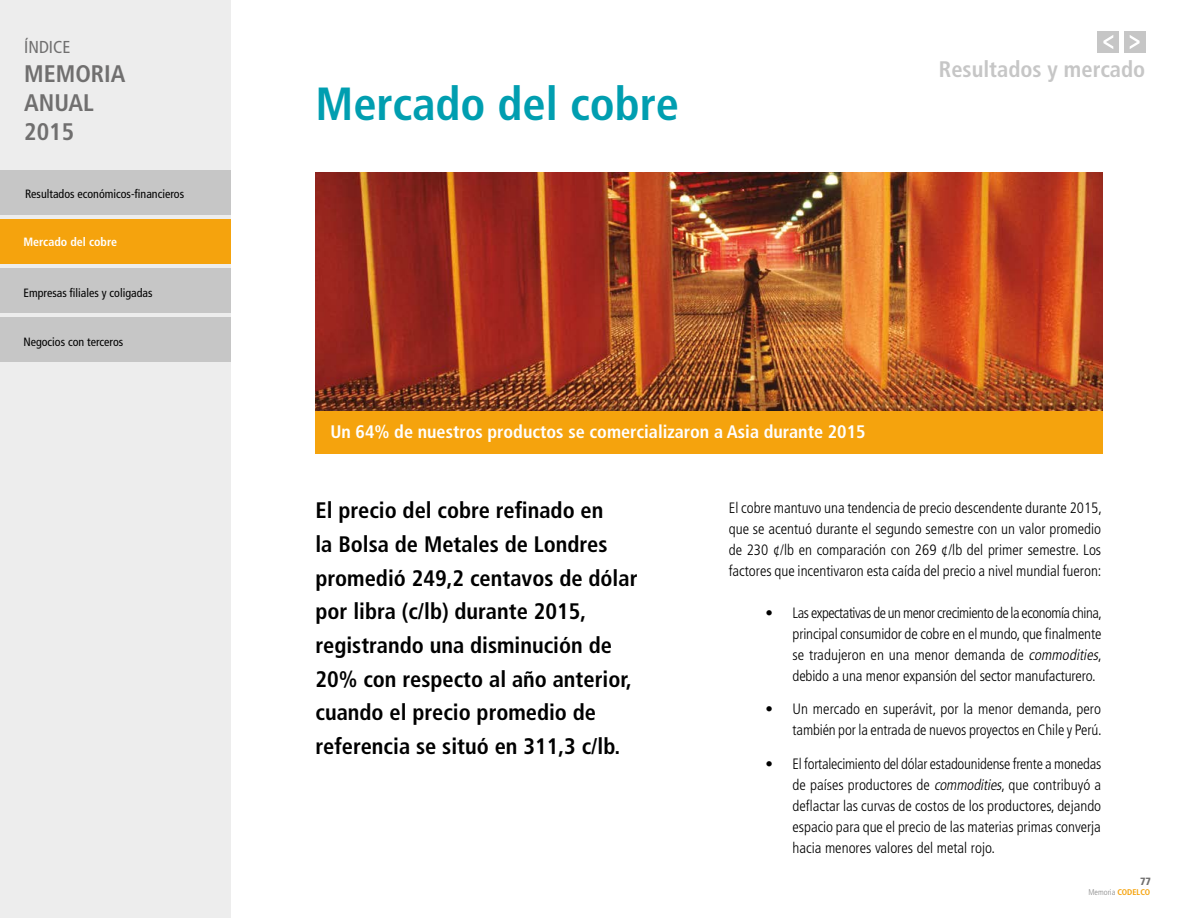
<style>
.page{position:relative;width:1188px;height:918px;background:#fff}
.page>*{position:absolute;margin:0;border:0;box-sizing:border-box;transform-origin:0 0}
.t1{font:700 condensed 46.5px "Frutiger";color:#009eb0}
.t2{font:700 condensed 24px/28.8px "Frutiger";color:#706f6f}
.t3{font:700 condensed 22.5px/33.6px "Frutiger";color:#000}
.t4{font:700 condensed 22.5px "Frutiger";color:#c6c6c6}
.t5{font:700 condensed 18.15px "Frutiger";color:#fff}
.t6{font:condensed 17.25px "Frutiger";color:#706f6f}
.t7{font:300 condensed 15px/21px "Frutiger";color:#000;text-align:justify}
.t8{font:condensed 12px "Frutiger";color:#000}
.t9{font:700 condensed 12px "Frutiger";color:#fff}
.t10{font:900 condensed 10.5px "Frutiger";color:#706f6f}
.t11{font:300 condensed 8.25px "Frutiger";color:#878787}
.s1{font-style:italic}
.s2{font-weight:700;color:#f5a30d}
</style>
<div class="page">
<div style="left:1124px;top:31px;width:22px;height:22px;background:#c6c6c6"></div>
<svg style="left:1130px;top:35px;width:10px;height:14px"></svg>
<div style="left:1097px;top:31px;width:22px;height:22px;background:#c6c6c6"></div>
<svg style="left:1103px;top:35px;width:10px;height:14px"></svg>
<img style="left:315px;top:172px;width:788px;height:240px">
<div style="left:315px;top:412px;width:788px;height:42px;background:#f5a30d"></div>
<div style="left:0;top:0;width:230px;height:918px;background:#ededed"></div>
<div style="left:0;top:170px;width:230px;height:45px;background:#c6c6c6"></div>
<div style="left:0;top:219px;width:230px;height:45px;background:#f5a30d"></div>
<div style="left:0;top:268px;width:230px;height:45px;background:#c6c6c6"></div>
<div style="left:0;top:318px;width:230px;height:44px;background:#c6c6c6"></div>
<p class="t6" style="left:24px;top:37px;width:48px">ÍNDICE</p>
<h2 class="t2" style="left:24px;top:59px;width:103px">MEMORIA<br>ANUAL<br>2015</h2>
<p class="t8" style="left:25px;top:187px;width:161px">Resultados económicos-financieros</p>
<p class="t9" style="left:23px;top:235px;width:95px">Mercado del cobre</p>
<p class="t8" style="left:23px;top:286px;width:131px">Empresas filiales y coligadas</p>
<p class="t8" style="left:23px;top:335px;width:101px">Negocios con terceros</p>
<h1 class="t1" style="left:315px;top:76px;width:365px">Mercado del cobre</h1>
<h3 class="t4" style="left:939px;top:56px;width:208px">Resultados y mercado</h3>
<p class="t5" style="left:330px;top:421px;width:537px">Un 64% de nuestros productos se comercializaron a Asia durante 2015</p>
<p class="t3" style="left:315px;top:494px;width:324px">El precio del cobre refinado en<br>la Bolsa de Metales de Londres promedió 249,2 centavos de dólar por libra (c/lb) durante 2015, registrando una disminución de<br>20% con respecto al año anterior, cuando el precio promedio de referencia se situó en 311,3 c/lb.</p>
<p class="t7" style="left:729px;top:497px;width:375px">El cobre mantuvo una tendencia de precio descendente durante 2015, que se acentuó durante el segundo semestre con un valor promedio de 230 ¢/lb en comparación con 269 ¢/lb del primer semestre. Los factores que incentivaron esta caída del precio a nivel mundial fueron:</p>
<p class="t7" style="left:793px;top:602px;width:311px;text-indent:-27px">• Las expectativas de un menor crecimiento de la economía china, principal consumidor de cobre en el mundo, que finalmente se tradujeron en una menor demanda de <span class="s1">commodities</span>, debido a una menor expansión del sector manufacturero.</p>
<p class="t7" style="left:766px;top:699px;width:338px;text-align:right">• Un mercado en superávit, por la menor demanda, pero también por la entrada de nuevos proyectos en Chile y Perú.</p>
<p class="t7" style="left:793px;top:753px;width:310px;text-indent:-27px">• El fortalecimiento del dólar estadounidense frente a monedas de países productores de <span class="s1">commodities</span>, que contribuyó a deflactar las curvas de costos de los productores, dejando espacio para que el precio de las materias primas converja hacia menores valores del metal rojo.</p>
<p class="t10" style="left:1140px;top:875px;width:12px">77</p>
<p class="t11" style="left:1089px;top:887px;width:63px">Memoria <span class="s2">CODELCO</span></p>
</div>
